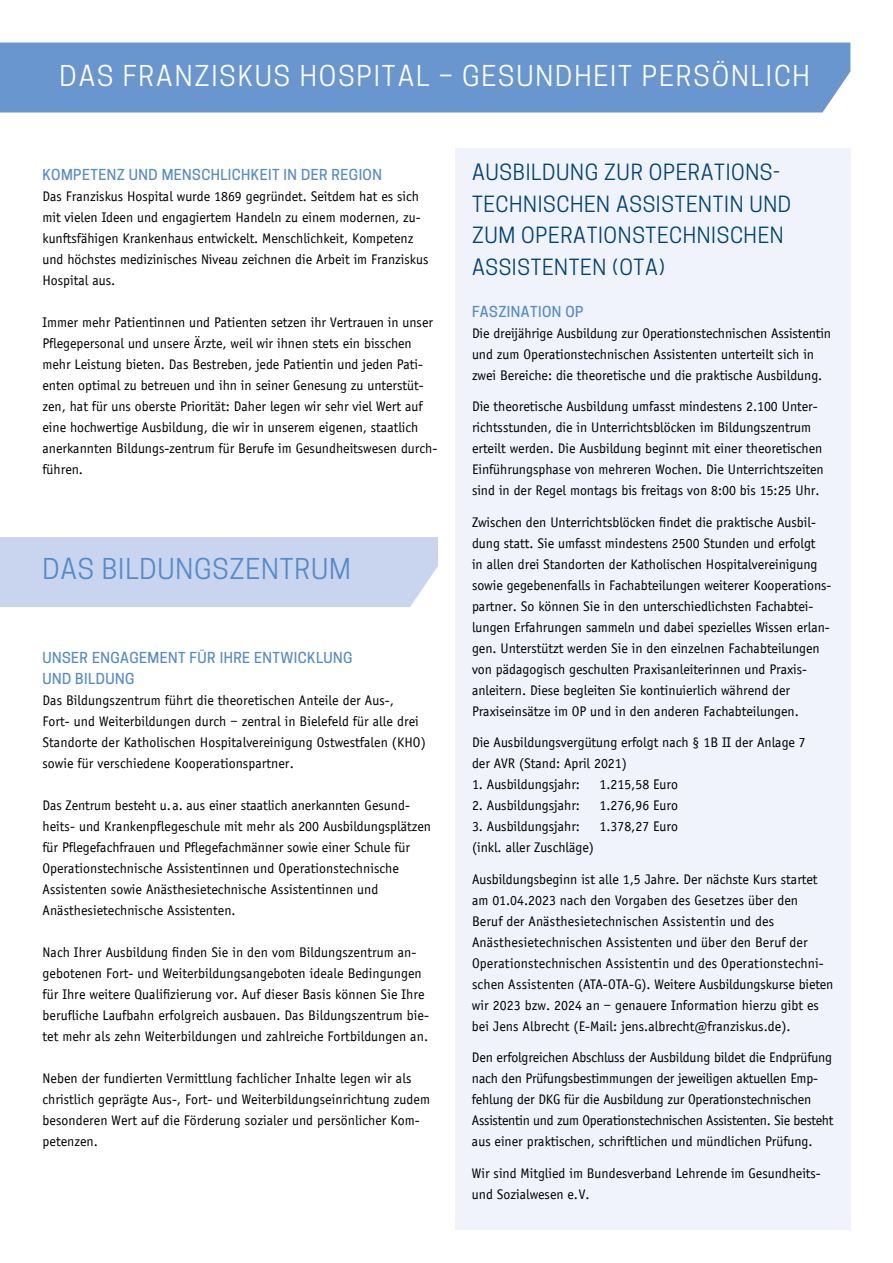
<style>
.page{position:relative;width:893px;height:1263px;background:#fff}
.page>*{position:absolute;margin:0;border:0;box-sizing:border-box;transform-origin:0 0}
.t1{font:27px "Cooper Hewitt";letter-spacing:.07em;color:#fff}
.t2{font:27px "Cooper Hewitt";letter-spacing:.03em;color:#548bc9}
.t3{font:21px/31.5px "Cooper Hewitt";letter-spacing:.03em;color:#004476}
.t4{font:14.25px/21px "Officina Sans";color:#000}
.t5{font:500 14.25px/21px "Cooper Hewitt";letter-spacing:.03em;color:#548bc9}
</style>
<div class="page">
<div style="left:455px;top:148px;width:395px;height:1082px;background:#f0f3fb"></div>
<div style="left:0;top:43px;width:850px;height:69px;background:#6a96cf"></div>
<div style="left:0;top:537px;width:438px;height:70px;background:#c9d4ee"></div>
<h1 class="t1" style="left:60px;top:60px;width:752px">DAS FRANZISKUS HOSPITAL – GESUNDHEIT PERSÖNLICH</h1>
<p class="t5" style="left:43px;top:164px;width:341px">KOMPETENZ UND MENSCHLICHKEIT IN DER REGION</p>
<p class="t4" style="left:43px;top:186px;width:387px">Das Franziskus Hospital wurde 1869 gegründet. Seitdem hat es sich mit vielen Ideen und engagiertem Handeln zu einem modernen, zu&shy;kunftsfähigen Krankenhaus entwickelt. Menschlichkeit, Kompetenz und höchstes medizinisches Niveau zeichnen die Arbeit im Franziskus Hospital aus.</p>
<p class="t4" style="left:43px;top:312px;width:396px">Immer mehr Patientinnen und Patienten setzen ihr Vertrauen in unser Pflegepersonal und unsere Ärzte, weil wir ihnen stets ein bisschen mehr Leistung bieten. Das Bestreben, jede Patientin und jeden Pati&shy;enten optimal zu betreuen und ihn in seiner Genesung zu unterstüt&shy;zen, hat für uns oberste Priorität: Daher legen wir sehr viel Wert auf eine hochwertige Ausbildung, die wir in unserem eigenen, staatlich anerkannten Bildungs-zentrum für Berufe im Gesundheitswesen durch&shy;führen.</p>
<h1 class="t2" style="left:43px;top:553px;width:310px">DAS BILDUNGSZENTRUM</h1>
<p class="t5" style="left:43px;top:647px;width:311px">UNSER ENGAGEMENT FÜR IHRE ENTWICKLUNG<br>UND BILDUNG</p>
<p class="t4" style="left:43px;top:690px;width:385px">Das Bildungszentrum führt die theoretischen Anteile der Aus-,<br>Fort- und Weiterbildungen durch – zentral in Bielefeld für alle drei Standorte der Katholischen Hospitalvereinigung Ostwestfalen (KHO) sowie für verschiedene Kooperationspartner.</p>
<p class="t4" style="left:43px;top:795px;width:390px">Das Zentrum besteht u. a. aus einer staatlich anerkannten Gesund-- heits- und Krankenpflegeschule mit mehr als 200 Ausbildungsplätzen für Pflegefachfrauen und Pflegefachmänner sowie einer Schule für Operationstechnische Assistentinnen und Operationstechnische Assistenten sowie Anästhesietechnische Assistentinnen und Anästhesietechnische Assistenten.</p>
<p class="t4" style="left:43px;top:942px;width:388px">Nach Ihrer Ausbildung finden Sie in den vom Bildungszentrum an&shy;gebotenen Fort- und Weiterbildungsangeboten ideale Bedingungen für Ihre weitere Qualifizierung vor. Auf dieser Basis können Sie Ihre berufliche Laufbahn erfolgreich ausbauen. Das Bildungszentrum bie&shy;tet mehr als zehn Weiterbildungen und zahlreiche Fortbildungen an.</p>
<p class="t4" style="left:43px;top:1068px;width:389px">Neben der fundierten Vermittlung fachlicher Inhalte legen wir als christlich geprägte Aus-, Fort- und Weiterbildungseinrichtung zudem besonderen Wert auf die Förderung sozialer und persönlicher Kom&shy;petenzen.</p>
<h2 class="t3" style="left:472px;top:156px;width:321px">AUSBILDUNG ZUR OPERATIONS-<br>TECHNISCHEN ASSISTENTIN UND<br>ZUM OPERATIONSTECHNISCHEN<br>ASSISTENTEN (OTA)</h2>
<p class="t5" style="left:472px;top:301px;width:113px">FASZINATION OP</p>
<p class="t4" style="left:472px;top:322px;width:361px">Die dreijährige Ausbildung zur Operationstechnischen Assistentin und zum Operationstechnischen Assistenten unterteilt sich in zwei Bereiche: die theoretische und die praktische Ausbildung.</p>
<p class="t4" style="left:472px;top:396px;width:353px">Die theoretische Ausbildung umfasst mindestens 2.100 Unter&shy;richtsstunden, die in Unterrichtsblöcken im Bildungszentrum erteilt werden. Die Ausbildung beginnt mit einer theoretischen Einführungsphase von mehreren Wochen. Die Unterrichtszeiten sind in der Regel montags bis freitags von 8:00 bis 15:25 Uhr.</p>
<p class="t4" style="left:472px;top:511px;width:360px">Zwischen den Unterrichtsblöcken findet die praktische Ausbil&shy;dung statt. Sie umfasst mindestens 2500 Stunden und erfolgt<br>in allen drei Standorten der Katholischen Hospitalvereinigung sowie gegebenenfalls in Fachabteilungen weiterer Kooperations&shy;partner. So können Sie in den unterschiedlichsten Fachabtei&shy;lungen Erfahrungen sammeln und dabei spezielles Wissen erlan&shy;gen. Unterstützt werden Sie in den einzelnen Fachabteilungen von pädagogisch geschulten Praxisanleiterinnen und Praxis&shy;anleitern. Diese begleiten Sie kontinuierlich während der Praxiseinsätze im OP und in den anderen Fachabteilungen.</p>
<p class="t4" style="left:472px;top:732px;width:335px">Die Ausbildungsvergütung erfolgt nach § 1B II der Anlage 7 der AVR (Stand: April 2021)</p>
<p class="t4" style="left:472px;top:774px;width:110px">1. Ausbildungsjahr:</p>
<p class="t4" style="left:599px;top:774px;width:80px">1.215,58 Euro</p>
<p class="t4" style="left:472px;top:795px;width:110px">2. Ausbildungsjahr:</p>
<p class="t4" style="left:599px;top:795px;width:80px">1.276,96 Euro</p>
<p class="t4" style="left:472px;top:816px;width:110px">3. Ausbildungsjahr:</p>
<p class="t4" style="left:599px;top:816px;width:80px">1.378,27 Euro</p>
<p class="t4" style="left:472px;top:837px;width:123px">(inkl. aller Zuschläge)</p>
<p class="t4" style="left:472px;top:869px;width:363px">Ausbildungsbeginn ist alle 1,5 Jahre. Der nächste Kurs startet am 01.04.2023 nach den Vorgaben des Gesetzes über den<br>Beruf der Anästhesietechnischen Assistentin und des Anästhesietechnischen Assistenten und über den Beruf der Operationstechnischen Assistentin und des Operationstechni&shy;schen Assistenten (ATA-OTA-G). Weitere Ausbildungskurse bieten wir 2023 bzw. 2024 an – genauere Information hierzu gibt es bei Jens Albrecht (E-Mail: jens.albrecht@franziskus.de).</p>
<p class="t4" style="left:472px;top:1047px;width:363px">Den erfolgreichen Abschluss der Ausbildung bildet die Endprüfung nach den Prüfungsbestimmungen der jeweiligen aktuellen Emp&shy;fehlung der DKG für die Ausbildung zur Operationstechnischen Assistentin und zum Operationstechnischen Assistenten. Sie besteht aus einer praktischen, schriftlichen und mündlichen Prüfung.</p>
<p class="t4" style="left:472px;top:1163px;width:349px">Wir sind Mitglied im Bundesverband Lehrende im Gesundheits&shy;und Sozialwesen e.V.</p>
</div>
